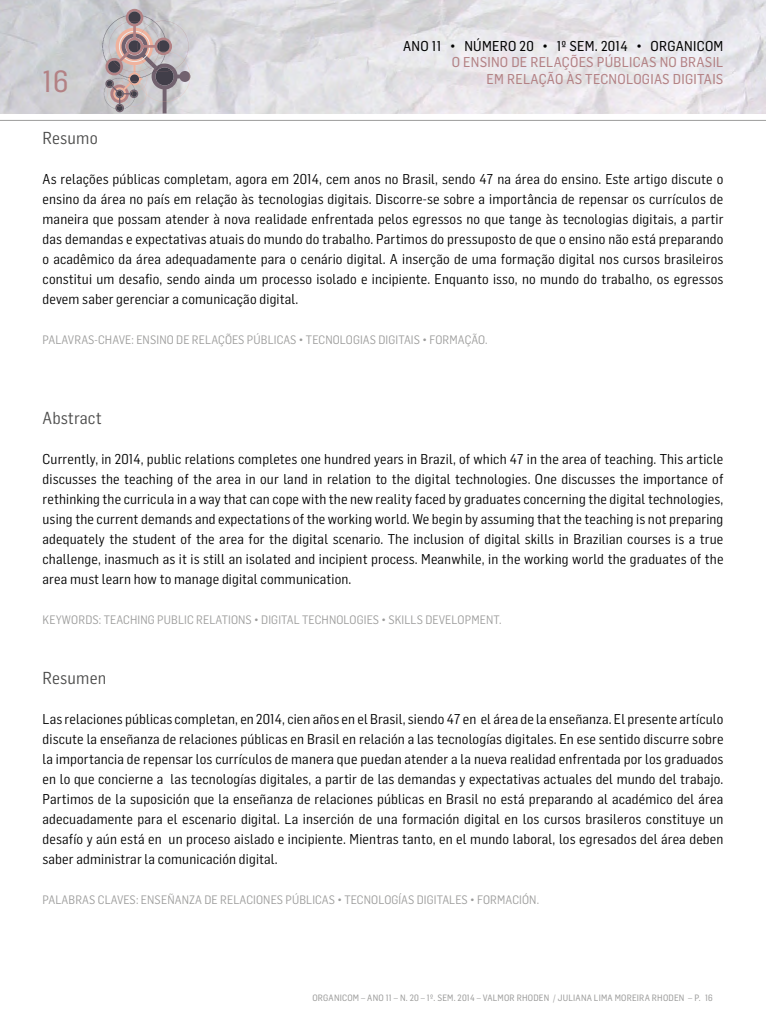
<style>
.page{position:relative;width:766px;height:1021px;background:#fff}
.page>*{position:absolute;margin:0;border:0;box-sizing:border-box;transform-origin:0 0}
.t1{font:30px "Flama Semicondensed Basic";color:#b38184}
.t2{font:17px "Flama Semicondensed";letter-spacing:.01em;color:#4a4a49}
.t3{font:14px/20px "Flama Semicondensed";letter-spacing:.01em;color:#000;text-align:justify}
.t4{font:14px/16.8px "Flama Semicondensed Basic";letter-spacing:.02em;color:#b38184;text-align:right}
.t5{font:14px "Flama Semicondensed Basic";letter-spacing:.02em;color:#000}
.t6{font:12px "Flama Semicondensed";letter-spacing:.01em;color:#9d9d9c}
.t7{font:9px "Flama Semicondensed Basic";letter-spacing:.02em;color:#9d9d9c}
</style>
<div class="page">
<img style="left:0;top:0;width:765px;height:113px">
<hr style="left:0;top:120px;width:765px;height:1px;background:#9d9d9c">
<svg style="left:102px;top:9px;width:88px;height:104px;background:#b4aaae"></svg>
<p class="t5" style="left:403px;top:37px;width:321px">ANO 11 • NÚMERO 20 • 1º SEM. 2014 • ORGANICOM</p>
<p class="t4" style="left:451px;top:53px;width:273px">O ENSINO DE RELAÇÕES PÚBLICAS NO BRASIL<br>EM RELAÇÃO ÀS TECNOLOGIAS DIGITAIS</p>
<h1 class="t1" style="left:43px;top:62px;width:27px">16</h1>
<p class="t2" style="left:43px;top:127px;width:57px">Resumo</p>
<p class="t3" style="left:43px;top:168px;width:682px">As relações públicas completam, agora em 2014, cem anos no Brasil, sendo 47 na área do ensino. Este artigo discute o ensino da área no país em relação às tecnologias digitais. Discorre-se sobre a importância de repensar os currículos de maneira que possam atender à nova realidade enfrentada pelos egressos no que tange às tecnologias digitais, a partir das demandas e expectativas atuais do mundo do trabalho. Partimos do pressuposto de que o ensino não está preparando o acadêmico da área adequadamente para o cenário digital. A inserção de uma formação digital nos cursos brasileiros constitui um desafio, sendo ainda um processo isolado e incipiente. Enquanto isso, no mundo do trabalho, os egressos devem saber gerenciar a comunicação digital.</p>
<p class="t6" style="left:43px;top:332px;width:446px">PALAVRAS-CHAVE: ENSINO DE RELAÇÕES PÚBLICAS • TECNOLOGIAS DIGITAIS • FORMAÇÃO.</p>
<p class="t2" style="left:43px;top:407px;width:61px">Abstract</p>
<p class="t3" style="left:43px;top:448px;width:682px">Currently, in 2014, public relations completes one hundred years in Brazil, of which 47 in the area of teaching. This article discusses the teaching of the area in our land in relation to the digital technologies. One discusses the importance of rethinking the curricula in a way that can cope with the new reality faced by graduates concerning the digital technologies, using the current demands and expectations of the working world. We begin by assuming that the teaching is not preparing adequately the student of the area for the digital scenario. The inclusion of digital skills in Brazilian courses is a true challenge, inasmuch as it is still an isolated and incipient process. Meanwhile, in the working world the graduates of the area must learn how to manage digital communication.</p>
<p class="t6" style="left:43px;top:612px;width:460px">KEYWORDS: TEACHING PUBLIC RELATIONS • DIGITAL TECHNOLOGIES • SKILLS DEVELOPMENT.</p>
<p class="t2" style="left:43px;top:667px;width:65px">Resumen</p>
<p class="t3" style="left:43px;top:708px;width:682px">Las relaciones públicas completan, en 2014, cien años en el Brasil, siendo 47 en el área de la enseñanza. El presente artículo discute la enseñanza de relaciones públicas en Brasil en relación a las tecnologías digitales. En ese sentido discurre sobre la importancia de repensar los currículos de manera que puedan atender a la nueva realidad enfrentada por los graduados en lo que concierne a las tecnologías digitales, a partir de las demandas y expectativas actuales del mundo del trabajo.<br>Partimos de la suposición que la enseñanza de relaciones públicas en Brasil no está preparando al académico del área adecuadamente para el escenario digital. La inserción de una formación digital en los cursos brasileros constituye un desafío y aún está en un proceso aislado e incipiente. Mientras tanto, en el mundo laboral, los egresados del área deben saber administrar la comunicación digital.</p>
<p class="t6" style="left:43px;top:892px;width:498px">PALABRAS CLAVES: ENSEÑANZA DE RELACIONES PÚBLICAS • TECNOLOGÍAS DIGITALES • FORMACIÓN.</p>
<p class="t7" style="left:312px;top:992px;width:402px">ORGANICOM – ANO 11 – N. 20 – 1º. SEM. 2014 – VALMOR RHODEN / JULIANA LIMA MOREIRA RHODEN – P. 16</p>
</div>
